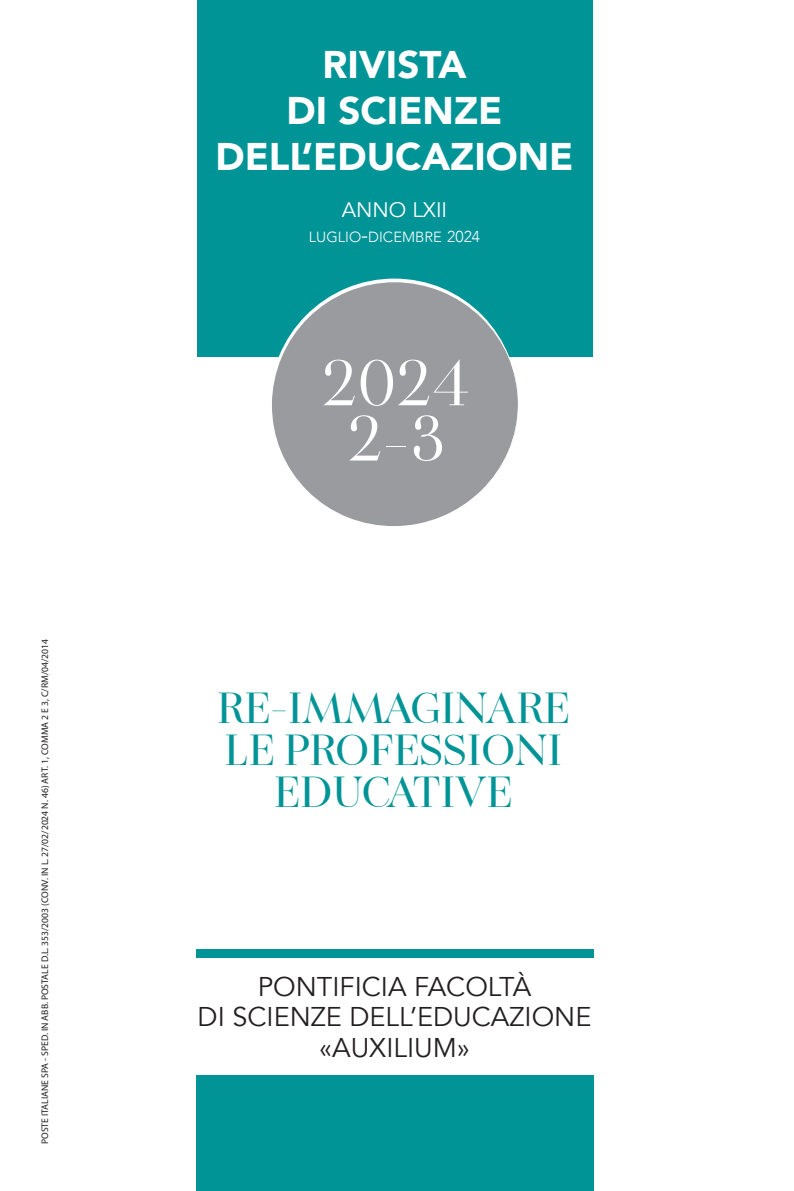
<style>
.page{position:relative;width:794px;height:1191px;background:#fff}
.page>*{position:absolute;margin:0;border:0;box-sizing:border-box;transform-origin:0 0}
.t1{font:66.33px "Balerno";color:#fff}
.t2{font:65.8px "Balerno Rg F";color:#fff}
.t3{font:700 44.27px/42.2px "Balerno";letter-spacing:-.01em;color:#009497;text-align:center}
.t4{font:900 38.5px/46.2px "Avenir";color:#fff;text-align:center}
.t5{font:27.12px/30.8px "Avenir";color:#231f20;text-align:center}
.t6{font:21px "Avenir";color:#fff}
.t7{font:300 14.7px "Avenir";color:#fff}
.t8{font:9.62px "Myriad Pro";color:#231f20}
.s1{font-size:21px}
.s2{font-size:15.75px}
</style>
<div class="page">
<div style="left:197px;top:0;width:395px;height:357px;background:#009497"></div>
<svg style="left:272px;top:278px;width:246px;height:248px;fill:#999b9e"></svg>
<div style="left:196px;top:1075px;width:397px;height:116px;background:#009497"></div>
<div style="left:196px;top:949px;width:397px;height:8px;background:#009497"></div>
<p class="t8" style="left:39px;top:1144px;width:506px;rotate:-90deg">POSTE ITALIANE SPA - SPED. IN ABB. POSTALE D.L. 353/2003 (CONV. IN L. 27/02/2024 N. 46) ART. 1, COMMA 2 E 3, C/RM/04/2014</p>
<p class="t4" style="left:215px;top:40px;width:359px">RIVISTA<br>DI SCIENZE<br>DELL’EDUCAZIONE</p>
<p class="t6" style="left:342px;top:197px;width:107px">ANNO LXII</p>
<p class="t7" style="left:309px;top:228px;width:173px">LUGLIO<span class="s1">-</span>DICEMBRE <span class="s2">2024</span></p>
<p class="t1" style="left:322px;top:343px;width:151px">2024</p>
<p class="t2" style="left:348px;top:400px;width:98px">2-3</p>
<p class="t3" style="left:217px;top:686px;width:355px">RE-IMMAGINARE<br>LE PROFESSIONI<br>EDUCATIVE</p>
<p class="t5" style="left:198px;top:971px;width:395px">PONTIFICIA FACOLTÀ<br>DI SCIENZE DELL’EDUCAZIONE «AUXILIUM»</p>
</div>
